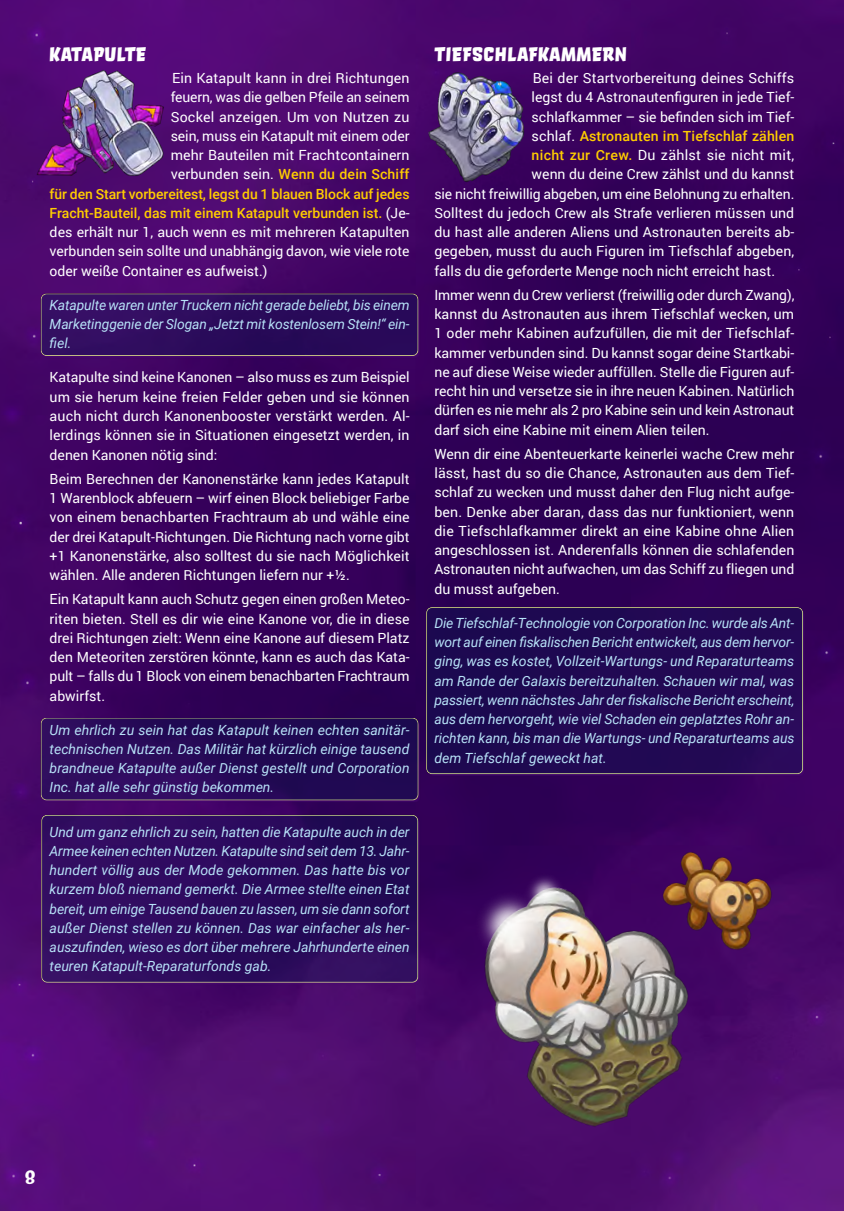
<style>
.page{position:relative;width:844px;height:1211px;background:#fff}
.page>*{position:absolute;margin:0;border:0;box-sizing:border-box;transform-origin:0 0}
.t1{font:19.25px "Orgovan Brush";color:#fff}
.t2{font:19.25px "Orgovan Brush";letter-spacing:-.02em;color:#fff}
.t3{font:700 19.25px "Catseye";color:#fff}
.t4{font:14px/19.2px "Roboto";color:#fff;text-align:justify}
.Fluff{font:italic 14px/19.2px "Roboto";color:#b7e2f8;text-align:justify}
.t5{font:500 14px "Roboto";color:#ffcd00}
.t6{font:14px "Roboto";letter-spacing:.02em;color:#fff}
.s1{font-weight:400;color:#fff}
.s2{font-weight:500;color:#ffcd00}
</style>
<div class="page">
<img style="left:0;top:0;width:843px;height:1210px">
<img style="left:37px;top:290px;width:388px;height:91px">
<img style="left:37px;top:718px;width:386px;height:90px">
<img style="left:37px;top:808px;width:387px;height:183px">
<img style="left:416px;top:602px;width:395px;height:183px">
<img style="left:35px;top:67px;width:131px;height:118px">
<img style="left:419px;top:68px;width:107px;height:121px">
<img style="left:430px;top:824px;width:366px;height:342px">
<img style="left:645px;top:806px;width:159px;height:149px">
<h3 class="t2" style="left:50px;top:42px;width:98px">KATAPULTE</h3>
<p class="t4" style="left:172px;top:68px;width:239px">Ein Katapult kann in drei Richtungen</p>
<p class="t4" style="left:171px;top:87px;width:240px">feuern, was die gelben Pfeile an seinem</p>
<p class="t4" style="left:171px;top:106px;width:240px">Sockel anzeigen. Um von Nutzen zu</p>
<p class="t4" style="left:171px;top:126px;width:240px">sein, muss ein Katapult mit einem oder</p>
<p class="t4" style="left:171px;top:145px;width:240px">mehr Bauteilen mit Frachtcontainern</p>
<p class="t5" style="left:171px;top:164px;width:240px"><span class="s1">verbunden sein.</span> Wenn du dein Schiff</p>
<p class="t5" style="left:50px;top:184px;width:361px">für den Start vorbereitest, legst du 1 blauen Block auf jedes</p>
<p class="t5" style="left:50px;top:203px;width:361px">Fracht-Bauteil, das mit einem Katapult verbunden ist. <span class="s1">(Je-</span></p>
<p class="t4" style="left:50px;top:222px;width:361px">des erhält nur 1, auch wenn es mit mehreren Katapulten</p>
<p class="t4" style="left:50px;top:241px;width:361px">verbunden sein sollte und unabhängig davon, wie viele rote</p>
<p class="t4" style="left:50px;top:260px;width:219px">oder weiße Container es aufweist.)</p>
<p class="Fluff" style="left:50px;top:295px;width:361px">Katapulte waren unter Truckern nicht gerade beliebt, bis einem Marketinggenie der Slogan „Jetzt mit kostenlosem Stein!“ ein&shy;fiel.</p>
<p class="t4" style="left:50px;top:367px;width:361px">Katapulte sind keine Kanonen – also muss es zum Beispiel um sie herum keine freien Felder geben und sie können auch nicht durch Kanonenbooster verstärkt werden. Al&shy;lerdings können sie in Situationen eingesetzt werden, in denen Kanonen nötig sind:</p>
<p class="t4" style="left:50px;top:468px;width:361px">Beim Berechnen der Kanonenstärke kann jedes Katapult 1 Warenblock abfeuern – wirf einen Block beliebiger Farbe von einem benachbarten Frachtraum ab und wähle eine der drei Katapult-Richtungen. Die Richtung nach vorne gibt +1 Kanonenstärke, also solltest du sie nach Möglichkeit wählen. Alle anderen Richtungen liefern nur +½.</p>
<p class="t4" style="left:50px;top:589px;width:361px">Ein Katapult kann auch Schutz gegen einen großen Meteo&shy;riten bieten. Stell es dir wie eine Kanone vor, die in diese drei Richtungen zielt: Wenn eine Kanone auf diesem Platz den Meteoriten zerstören könnte, kann es auch das Kata&shy;pult – falls du 1 Block von einem benachbarten Frachtraum abwirfst.</p>
<p class="Fluff" style="left:50px;top:719px;width:361px">Um ehrlich zu sein hat das Katapult keinen echten sanitär&shy;technischen Nutzen. Das Militär hat kürzlich einige tausend brandneue Katapulte außer Dienst gestellt und Corporation Inc. hat alle sehr günstig bekommen.</p>
<p class="Fluff" style="left:50px;top:821px;width:361px">Und um ganz ehrlich zu sein, hatten die Katapulte auch in der Armee keinen echten Nutzen. Katapulte sind seit dem 13. Jahr&shy;hundert völlig aus der Mode gekommen. Das hatte bis vor kurzem bloß niemand gemerkt. Die Armee stellte einen Etat bereit, um einige Tausend bauen zu lassen, um sie dann sofort außer Dienst stellen zu können. Das war einfacher als her&shy;auszufinden, wieso es dort über mehrere Jahrhunderte einen teuren Katapult-Reparaturfonds gab.</p>
<h3 class="t1" style="left:434px;top:42px;width:194px">TIEFSCHLAFKAMMERN</h3>
<p class="t4" style="left:532px;top:68px;width:263px">Bei der Startvorbereitung deines Schiffs</p>
<p class="t4" style="left:531px;top:87px;width:264px">legst du 4 Astronautenfiguren in jede Tief-</p>
<p class="t4" style="left:531px;top:106px;width:264px">schlafkammer – sie befinden sich im Tief-</p>
<p class="t5" style="left:531px;top:126px;width:264px"><span class="s1">schlaf.</span> Astronauten im Tiefschlaf zählen</p>
<p class="t6" style="left:531px;top:145px;width:264px"><span class="s2">nicht zur Crew.</span> Du zählst sie nicht mit,</p>
<p class="t4" style="left:531px;top:164px;width:264px">wenn du deine Crew zählst und du kannst</p>
<p class="t4" style="left:434px;top:183px;width:361px">sie nicht freiwillig abgeben, um eine Belohnung zu erhalten.</p>
<p class="t4" style="left:434px;top:203px;width:361px">Solltest du jedoch Crew als Strafe verlieren müssen und</p>
<p class="t4" style="left:434px;top:222px;width:361px">du hast alle anderen Aliens und Astronauten bereits ab-</p>
<p class="t4" style="left:434px;top:241px;width:361px">gegeben, musst du auch Figuren im Tiefschlaf abgeben,</p>
<p class="t4" style="left:434px;top:260px;width:342px">falls du die geforderte Menge noch nicht erreicht hast.</p>
<p class="t4" style="left:434px;top:285px;width:361px">Immer wenn du Crew verlierst (freiwillig oder durch Zwang), kannst du Astronauten aus ihrem Tiefschlaf wecken, um 1 oder mehr Kabinen aufzufüllen, die mit der Tiefschlaf&shy;kammer verbunden sind. Du kannst sogar deine Startkabi&shy;ne auf diese Weise wieder auffüllen. Stelle die Figuren auf&shy;recht hin und versetze sie in ihre neuen Kabinen. Natürlich dürfen es nie mehr als 2 pro Kabine sein und kein Astronaut darf sich eine Kabine mit einem Alien teilen.</p>
<p class="t4" style="left:434px;top:444px;width:361px">Wenn dir eine Abenteuerkarte keinerlei wache Crew mehr lässt, hast du so die Chance, Astronauten aus dem Tief&shy;schlaf zu wecken und musst daher den Flug nicht aufge&shy;ben. Denke aber daran, dass das nur funktioniert, wenn die Tiefschlafkammer direkt an eine Kabine ohne Alien angeschlossen ist. Anderenfalls können die schlafenden Astronauten nicht aufwachen, um das Schiff zu fliegen und du musst aufgeben.</p>
<p class="Fluff" style="left:434px;top:612px;width:361px">Die Tiefschlaf-Technologie von Corporation Inc. wurde als Ant&shy;wort auf einen fiskalischen Bericht entwickelt, aus dem hervor&shy;ging, was es kostet, Vollzeit-Wartungs- und Reparaturteams am Rande der Galaxis bereitzuhalten. Schauen wir mal, was passiert, wenn nächstes Jahr der fiskalische Bericht erscheint, aus dem hervorgeht, wie viel Schaden ein geplatztes Rohr an&shy;richten kann, bis man die Wartungs- und Reparaturteams aus dem Tiefschlaf geweckt hat.</p>
<h1 class="t3" style="left:25px;top:1165px;width:12px">8</h1>
</div>
